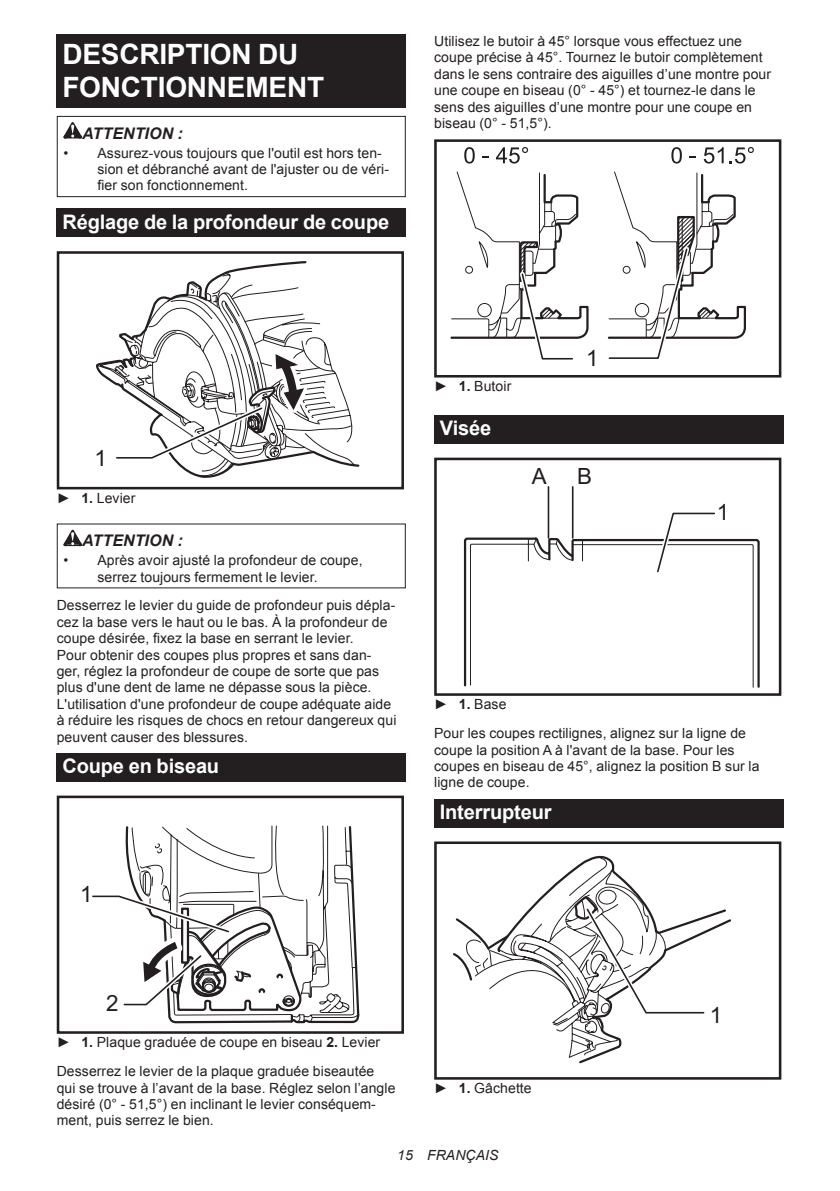
<style>
.page{position:relative;width:840px;height:1191px;background:#fff}
.page>*{position:absolute;margin:0;border:0;box-sizing:border-box;transform-origin:0 0}
.t1{font:700 28px/32.8px "Arial";letter-spacing:-.01em;color:#fff}
.t2{font:22.4px "Arial";color:#231f20}
.t3{font:700 20px "Arial";letter-spacing:-.01em;color:#fff}
.t4{font:italic 700 16px "Arial";letter-spacing:.005em;color:#231f20}
.t5{font:14px/16.4px "Arial";letter-spacing:.005em;color:#231f20}
.t6{font:italic 14px "Arial";letter-spacing:.005em;color:#231f20}
.s1{font-weight:700}
</style>
<div class="page">
<div style="left:57px;top:34px;width:348px;height:74px;background:#231f20"></div>
<svg style="left:63px;top:122px;width:19px;height:16px"></svg>
<div style="left:57px;top:116px;width:348px;height:81px;border:1px solid #231f20"></div>
<div style="left:57px;top:208px;width:348px;height:29px;background:#231f20"></div>
<svg style="left:96px;top:261px;width:264px;height:217px"></svg>
<div style="left:57px;top:251px;width:347px;height:238px;border:3px solid #231f20"></div>
<svg style="left:63px;top:530px;width:19px;height:16px"></svg>
<div style="left:57px;top:753px;width:348px;height:28px;background:#231f20"></div>
<svg style="left:92px;top:825px;width:268px;height:199px"></svg>
<div style="left:57px;top:795px;width:347px;height:238px;border:3px solid #231f20"></div>
<svg style="left:450px;top:171px;width:296px;height:189px"></svg>
<svg style="left:464px;top:147px;width:10px;height:17px"></svg>
<svg style="left:482px;top:156px;width:6px;height:2px"></svg>
<svg style="left:496px;top:147px;width:32px;height:17px"></svg>
<svg style="left:671px;top:147px;width:10px;height:17px"></svg>
<svg style="left:689px;top:156px;width:6px;height:2px"></svg>
<svg style="left:703px;top:147px;width:20px;height:17px"></svg>
<svg style="left:729px;top:147px;width:24px;height:17px"></svg>
<div style="left:434px;top:139px;width:347px;height:238px;border:3px solid #231f20"></div>
<div style="left:434px;top:415px;width:348px;height:28px;background:#231f20"></div>
<svg style="left:463px;top:536px;width:297px;height:152px"></svg>
<svg style="left:469px;top:538px;width:284px;height:150px"></svg>
<hr style="left:547px;top:487px;width:2px;height:51px;background:#231f20">
<hr style="left:571px;top:487px;width:2px;height:51px;background:#231f20">
<svg style="left:651px;top:512px;width:67px;height:65px"></svg>
<div style="left:434px;top:457px;width:347px;height:239px;border:3px solid #231f20"></div>
<div style="left:434px;top:798px;width:348px;height:29px;background:#231f20"></div>
<svg style="left:453px;top:855px;width:279px;height:209px"></svg>
<div style="left:434px;top:841px;width:347px;height:238px;border:3px solid #231f20"></div>
<h1 class="t1" style="left:62px;top:38px;width:263px">DESCRIPTION DU<br>FONCTIONNEMENT</h1>
<p class="t4" style="left:82px;top:122px;width:102px">ATTENTION :</p>
<p class="t5" style="left:97px;top:145px;width:293px;text-indent:-34px">• Assurez-vous toujours que l'outil est hors ten&shy;sion et débranché avant de l'ajuster ou de véri&shy;fier son fonctionnement.</p>
<h3 class="t3" style="left:62px;top:208px;width:328px">Réglage de la profondeur de coupe</h3>
<p class="t5" style="left:434px;top:33px;width:338px">Utilisez le butoir à 45° lorsque vous effectuez une coupe précise à 45°. Tournez le butoir complètement dans le sens contraire des aiguilles d’une montre pour une coupe en biseau (0° - 45°) et tournez-le dans le sens des aiguilles d’une montre pour une coupe en biseau (0° - 51,5°).</p>
<h2 class="t2" style="left:94px;top:443px;width:14px">1</h2>
<p class="t5" style="left:57px;top:490px;width:80px">► <span class="s1">1.</span> Levier</p>
<p class="t4" style="left:82px;top:530px;width:102px">ATTENTION :</p>
<p class="t5" style="left:97px;top:552px;width:266px;text-indent:-34px">• Après avoir ajusté la profondeur de coupe, serrez toujours fermement le levier.</p>
<p class="t5" style="left:57px;top:597px;width:341px">Desserrez le levier du guide de profondeur puis dépla&shy;cez la base vers le haut ou le bas. À la profondeur de coupe désirée, fixez la base en serrant le levier.<br>Pour obtenir des coupes plus propres et sans dan&shy;ger, réglez la profondeur de coupe de sorte que pas plus d'une dent de lame ne dépasse sous la pièce.<br>L'utilisation d'une profondeur de coupe adéquate aide à réduire les risques de chocs en retour dangereux qui peuvent causer des blessures.</p>
<h3 class="t3" style="left:62px;top:752px;width:158px">Coupe en biseau</h3>
<h2 class="t2" style="left:80px;top:879px;width:14px">1</h2>
<h2 class="t2" style="left:106px;top:989px;width:14px">2</h2>
<p class="t5" style="left:57px;top:1028px;width:325px;line-height:28.8px">► <span class="s1">1.</span> Plaque graduée de coupe en biseau <span class="s1">2.</span> Levier<br>Desserrez le levier de la plaque graduée biseautée</p>
<p class="t5" style="left:57px;top:1079px;width:340px">qui se trouve à l’avant de la base. Réglez selon l’angle désiré (0° - 51,5°) en inclinant le levier conséquem&shy;ment, puis serrez le bien.</p>
<p class="t5" style="left:434px;top:378px;width:79px">► <span class="s1">1.</span> Butoir</p>
<h3 class="t3" style="left:439px;top:414px;width:53px">Visée</h3>
<h2 class="t2" style="left:586px;top:343px;width:14px">1</h2>
<h2 class="t2" style="left:531px;top:461px;width:16px">A</h2>
<h2 class="t2" style="left:577px;top:461px;width:16px">B</h2>
<h2 class="t2" style="left:716px;top:498px;width:14px">1</h2>
<p class="t5" style="left:434px;top:690px;width:313px;line-height:28.8px">► <span class="s1">1.</span> Base<br>Pour les coupes rectilignes, alignez sur la ligne de</p>
<p class="t5" style="left:434px;top:741px;width:327px">coupe la position A à l'avant de la base. Pour les coupes en biseau de 45°, alignez la position B sur la ligne de coupe.</p>
<h3 class="t3" style="left:439px;top:798px;width:113px">Interrupteur</h3>
<p class="t5" style="left:434px;top:1080px;width:99px">► <span class="s1">1.</span> Gâchette</p>
<h2 class="t2" style="left:709px;top:1000px;width:14px">1</h2>
<p class="t6" style="left:397px;top:1146px;width:103px">15 FRANÇAIS</p>
</div>
